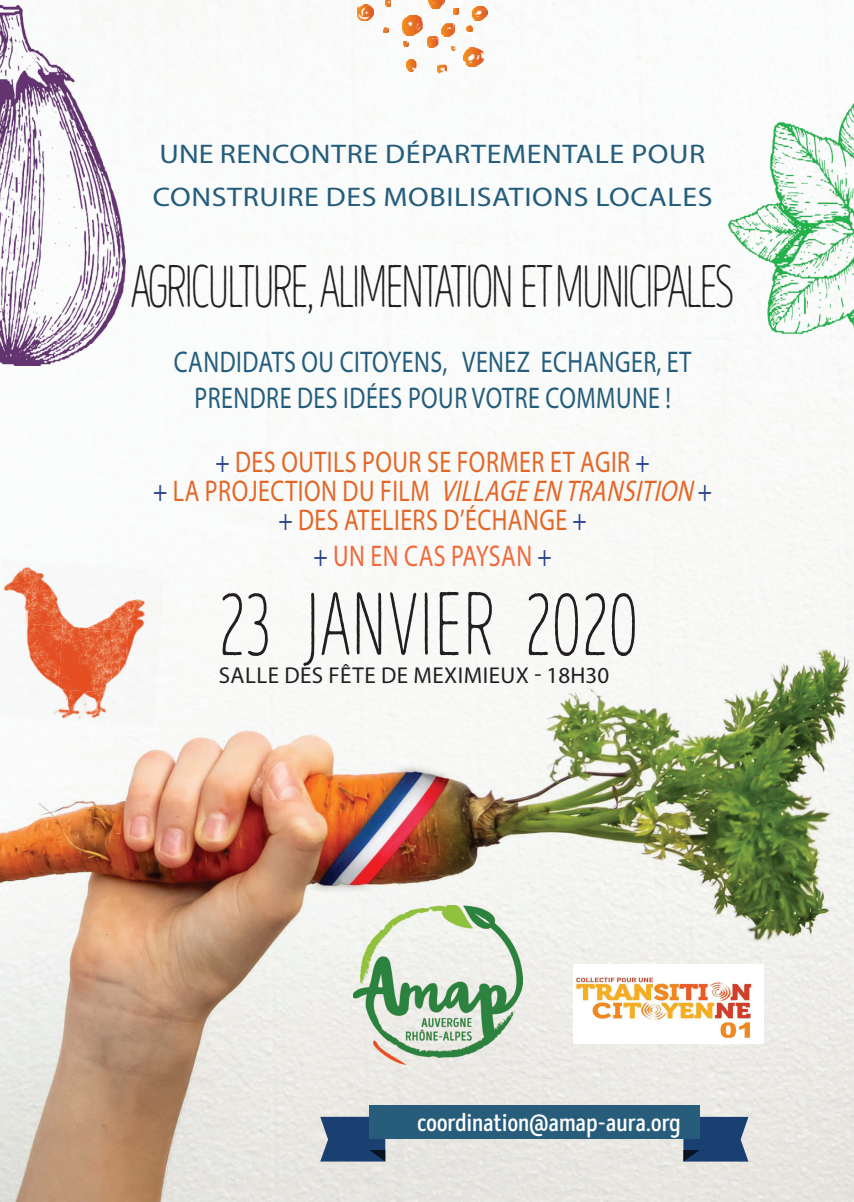
<style>
.page{position:relative;width:854px;height:1202px;background:#fff}
.page>*{position:absolute;margin:0;border:0;box-sizing:border-box;transform-origin:0 0}
.t1{font:90px "Intro Head L Base";color:#231f20;scale:.8 1}
.t2{font:60px "Intro Head L Base";letter-spacing:-.06em;color:#231f20;scale:.8 1}
.t3{font:30px/28.8px "Myriad Pro";letter-spacing:.02em;color:#e46626;text-align:center;scale:.8 1}
.t4{font:30px/36px "Myriad Pro";letter-spacing:.02em;color:#245d7c;text-align:center;scale:.8 1}
.t5{font:30px "Myriad Pro";letter-spacing:.02em;color:#f2693a;scale:.8 1}
.t6{font:27px/43.2px "Myriad Pro";letter-spacing:.02em;color:#245d7c;scale:1.11 1}
.t7{font:26px "Intro Head B Base";letter-spacing:-.01em;color:#fff}
.t8{font:23px "Myriad Pro";letter-spacing:.02em;color:#231f20}
.s1{color:#253f8e}
.s2{font-style:italic}
</style>
<div class="page">
<img style="left:0;top:0;width:853px;height:1202px">
<img style="left:728px;top:90px;width:125px;height:262px">
<img style="left:402px;top:16px;width:20px;height:19px">
<img style="left:429px;top:0;width:15px;height:8px">
<img style="left:463px;top:48px;width:21px;height:18px">
<img style="left:357px;top:5px;width:16px;height:16px">
<img style="left:473px;top:7px;width:14px;height:13px">
<svg style="left:406px;top:60px;width:10px;height:12px"></svg>
<svg style="left:385px;top:0;width:6px;height:6px"></svg>
<svg style="left:453px;top:8px;width:5px;height:7px"></svg>
<svg style="left:437px;top:65px;width:10px;height:10px"></svg>
<svg style="left:466px;top:25px;width:6px;height:7px"></svg>
<svg style="left:403px;top:42px;width:5px;height:4px"></svg>
<svg style="left:383px;top:27px;width:5px;height:6px"></svg>
<svg style="left:427px;top:24px;width:28px;height:26px"></svg>
<svg style="left:320px;top:1117px;width:65px;height:44px;background:#274a75"></svg>
<svg style="left:683px;top:1117px;width:65px;height:44px;background:#254974"></svg>
<div style="left:369px;top:1105px;width:330px;height:34px;background:#275c7b"></div>
<img style="left:0;top:5px;width:125px;height:360px">
<img style="left:353px;top:905px;width:169px;height:159px">
<img style="left:573px;top:964px;width:190px;height:79px">
<img style="left:0;top:559px;width:67px;height:63px">
<img style="left:62px;top:563px;width:70px;height:63px">
<img style="left:123px;top:568px;width:42px;height:128px">
<img style="left:0;top:622px;width:63px;height:63px">
<img style="left:58px;top:626px;width:70px;height:68px">
<img style="left:0;top:685px;width:123px;height:40px">
<img style="left:121px;top:694px;width:35px;height:33px">
<p class="t6" style="left:153px;top:132px;width:505px">UNE RENCONTRE DÉPARTEMENTALE POUR<br>CONSTRUIRE DES MOBILISATIONS LOCALES</p>
<h2 class="t2" style="left:131px;top:254px;width:755px">AGRICULTURE, ALIMENTATION ET MUNICIPALES</h2>
<p class="t4" style="left:174px;top:343px;width:648px">CANDIDATS OU CITOYENS, VENEZ ECHANGER, ET<br>PRENDRE DES IDÉES POUR VOTRE COMMUNE !</p>
<p class="t3" style="left:153px;top:447px;width:699px"><span class="s1">+</span> DES OUTILS POUR SE FORMER ET AGIR <span class="s1">+<br>+</span> L A P R O J E C T I O N D U F I L M <span class="s2">VILLAGEEN TRANSITION</span> <span class="s1">+ +</span> DES ATELIERS D’ÉCHANGE <span class="s1">+</span></p>
<p class="t5" style="left:313px;top:537px;width:299px"><span class="s1">+</span> UN EN CAS PAYSAN <span class="s1">+</span></p>
<h1 class="t1" style="left:218px;top:576px;width:526px">23 JANVIER 2020</h1>
<p class="t8" style="left:218px;top:661px;width:392px">SALLE DES FÊTE DE MEXIMIEUX - 18H30</p>
<p class="t7" style="left:417px;top:1107px;width:265px">coordination@amap-aura.org</p>
</div>
